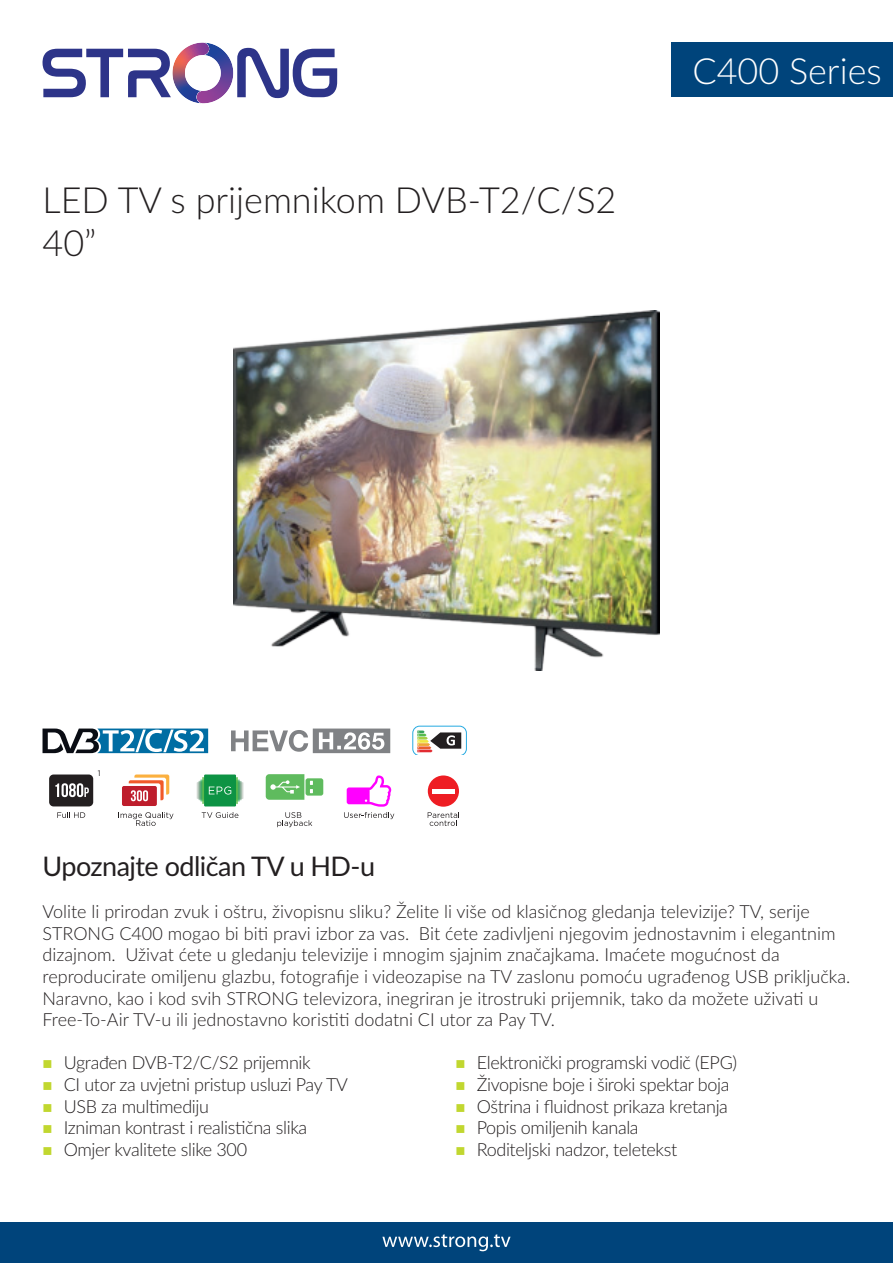
<style>
.page{position:relative;width:893px;height:1263px;background:#fff}
.page>*{position:absolute;margin:0;border:0;box-sizing:border-box;transform-origin:0 0}
.t1{font:300 36px/43.2px "Lato";color:#231f20}
.t2{font:300 36px "Lato";color:#fff}
.t3{font:27px "Lato";letter-spacing:-.02em;color:#231f20}
.t4{font:300 18px/21.6px "Lato";color:#231f20}
.t5{font:300 18px/21.6px "Lato";letter-spacing:-.02em;color:#231f20}
.t6{font:8.1px "Gotham";color:#231f20}
</style>
<div class="page">
<svg style="left:237px;top:48px;width:100px;height:50px"></svg>
<svg style="left:43px;top:43px;width:178px;height:60px"></svg>
<div style="left:671px;top:43px;width:222px;height:54px;background:#00447b"></div>
<div style="left:0;top:1222px;width:893px;height:41px;background:#00447b"></div>
<svg style="left:382px;top:1234px;width:129px;height:17px"></svg>
<img style="left:234px;top:310px;width:425px;height:361px">
<svg style="left:57px;top:812px;width:28px;height:6px"></svg>
<div style="left:49px;top:774px;width:44px;height:32px;background:#231f20;border-radius:4px"></div>
<svg style="left:55px;top:783px;width:34px;height:14px"></svg>
<svg style="left:202px;top:812px;width:36px;height:6px"></svg>
<div style="left:197px;top:782px;width:16px;height:17px;background:#aec3b4"></div>
<div style="left:227px;top:782px;width:16px;height:17px;background:#cfd6cf"></div>
<div style="left:204px;top:774px;width:32px;height:32px;background:#0d9344"></div>
<svg style="left:199px;top:777px;width:43px;height:27px"></svg>
<svg style="left:277px;top:812px;width:35px;height:15px"></svg>
<svg style="left:266px;top:774px;width:57px;height:26px"></svg>
<svg style="left:344px;top:775px;width:50px;height:44px"></svg>
<svg style="left:428px;top:812px;width:31px;height:14px"></svg>
<div style="left:428px;top:775px;width:31px;height:32px;background:#ee1d23;border-radius:50%"></div>
<hr style="left:432px;top:789px;width:23px;height:4px;background:#fff">
<svg style="left:118px;top:812px;width:55px;height:14px"></svg>
<div style="left:122px;top:786px;width:35px;height:20px;background:#be1d2c;border-radius:2px"></div>
<svg style="left:129px;top:774px;width:40px;height:27px"></svg>
<svg style="left:43px;top:728px;width:165px;height:25px"></svg>
<svg style="left:231px;top:728px;width:159px;height:25px"></svg>
<svg style="left:413px;top:726px;width:54px;height:28px"></svg>
<h1 class="t1" style="left:43px;top:177px;width:575px">LED TV s prijemnikom DVB-T2/C/S2<br>40”</h1>
<h1 class="t2" style="left:692px;top:51px;width:191px">C400 Series</h1>
<p class="t6" style="left:98px;top:769px;width:4px">1</p>
<h2 class="t3" style="left:43px;top:847px;width:334px">Upoznajte odličan TV u HD-u</h2>
<p class="t4" style="left:43px;top:900px;width:809px">Volite li prirodan zvuk i oštru, živopisnu sliku? Želite li više od klasičnog gledanja televizije? TV, serije STRONG C400 mogao bi biti pravi izbor za vas. Bit ćete zadivljeni njegovim jednostavnim i elegantnim dizajnom. Uživat ćete u gledanju televizije i mnogim sjajnim značajkama. Imaćete mogućnost da reproducirate omiljenu glazbu, fotografije i videozapise na TV zaslonu pomoću ugrađenog USB priključka.<br>Naravno, kao i kod svih STRONG televizora, inegriran je itrostruki prijemnik, tako da možete uživati u Free-To-Air TV-u ili jednostavno koristiti dodatni CI utor za Pay TV.</p>
<p class="t5" style="left:64px;top:1051px;width:286px">Ugrađen DVB-T2/C/S2 prijemnik<br>CI utor za uvjetni pristup usluzi Pay TV<br>USB za multimediju<br>Izniman kontrast i realistična slika<br>Omjer kvalitete slike 300</p>
<p class="t5" style="left:477px;top:1051px;width:262px">Elektronički programski vodič (EPG)<br>Živopisne boje i široki spektar boja Oštrina i fluidnost prikaza kretanja Popis omiljenih kanala<br>Roditeljski nadzor, teletekst</p>
</div>
